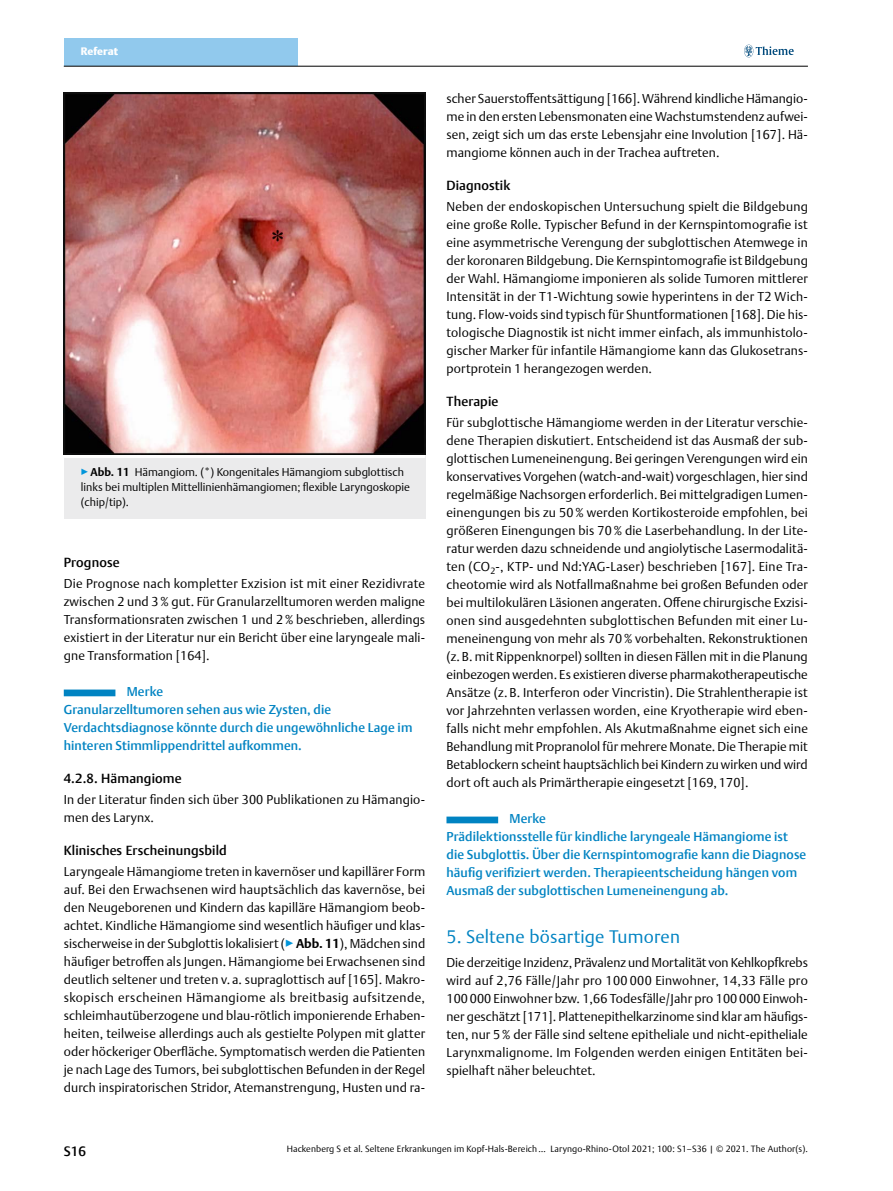
<style>
.page{position:relative;width:893px;height:1191px;background:#fff}
.page>*{position:absolute;margin:0;border:0;box-sizing:border-box;transform-origin:0 0}
.t1{font:300 18px "Thieme Argo 2011";letter-spacing:.01em;color:#0083c2}
.t2{font:500 13.5px "Thieme Argo 2011";color:#000}
.t3{font:500 13.2px "Thieme Argo 2011";letter-spacing:.01em;color:#000}
.t4{font:300 12.75px/18px "Thieme Argo 2011";letter-spacing:.01em;color:#000;text-align:justify}
.t5{font:500 12.75px/18px "Thieme Argo 2011";letter-spacing:.01em;color:#0083c2}
.t6{font:300 11.25px/15px "Thieme Argo 2011";color:#000}
.t7{font:900 10.8px "Thieme Argo 2011";letter-spacing:.005em;color:#fff}
.t8{font:300 9px "Thieme Argo 2011";letter-spacing:.01em;color:#000}
.s1{color:#0095da}
.s2{font-weight:700}
</style>
<div class="page">
<div style="left:64px;top:38px;width:234px;height:28px;background:#91c9ed"></div>
<svg style="left:744px;top:45px;width:50px;height:12px"></svg>
<hr style="left:64px;top:66px;width:744px;height:1px;background:#000">
<div style="left:64px;top:689px;width:51px;height:7px;background:#0083c2"></div>
<div style="left:446px;top:816px;width:52px;height:7px;background:#0083c2"></div>
<div style="left:64px;top:454px;width:361px;height:65px;background:#ebebec"></div>
<svg style="left:64px;top:454px;width:361px;height:4px"></svg>
<img style="left:64px;top:92px;width:361px;height:362px">
<p class="t7" style="left:81px;top:44px;width:39px">Referat</p>
<p class="t6" style="left:81px;top:464px;width:331px"><span class="s1">▶</span><span class="s2">Abb. 11</span> Hämangiom. (*) Kongenitales Hämangiom subglottisch links bei multiplen Mittellinienhämangiomen; flexible Laryngoskopie (chip/tip).</p>
<p class="t3" style="left:64px;top:554px;width:57px">Prognose</p>
<p class="t4" style="left:64px;top:574px;width:363px">Die Prognose nach kompletter Exzision ist mit einer Rezidivrate zwischen 2 und 3% gut. Für Granularzelltumoren werden maligne Transformationsraten zwischen 1 und 2% beschrieben, allerdings existiert in der Literatur nur ein Bericht über eine laryngeale mali&shy;gne Transformation [164].</p>
<p class="t5" style="left:64px;top:682px;width:350px;text-indent:63px">Merke<br>Granularzelltumoren sehen aus wie Zysten, die Verdachtsdiagnose könnte durch die ungewöhnliche Lage im hinteren Stimmlippendrittel aufkommen.</p>
<p class="t3" style="left:64px;top:770px;width:119px">4.2.8. Hämangiome</p>
<p class="t4" style="left:64px;top:790px;width:363px">In der Literatur finden sich über 300 Publikationen zu Hämangio&shy;men des Larynx.</p>
<p class="t3" style="left:64px;top:842px;width:164px">Klinisches Erscheinungsbild</p>
<p class="t4" style="left:64px;top:862px;width:363px">Laryngeale Hämangiome treten in kavernöser und kapillärer Form auf. Bei den Erwachsenen wird hauptsächlich das kavernöse, bei den Neugeborenen und Kindern das kapilläre Hämangiom beob&shy;achtet. Kindliche Hämangiome sind wesentlich häufiger und klas&shy;sischerweise in der Subglottis lokalisiert (<span class="s1">▶</span><span class="s2">Abb. 11</span>), Mädchen sind häufiger betroffen als Jungen. Hämangiome bei Erwachsenen sind deutlich seltener und treten v. a. supraglottisch auf [165]. Makro&shy;skopisch erscheinen Hämangiome als breitbasig aufsitzende, schleimhautüberzogene und blau-rötlich imponierende Erhaben&shy;heiten, teilweise allerdings auch als gestielte Polypen mit glatter oder höckeriger Oberfläche. Symptomatisch werden die Patienten je nach Lage des Tumors, bei subglottischen Befunden in der Regel durch inspiratorischen Stridor, Atemanstrengung, Husten und ra-</p>
<p class="t4" style="left:446px;top:89px;width:363px">scher Sauerstoffentsättigung [166]. Während kindliche Hämangio&shy;me in den ersten Lebensmonaten eine Wachstumstendenz aufwei&shy;sen, zeigt sich um das erste Lebensjahr eine Involution [167]. Hä&shy;mangiome können auch in der Trachea auftreten.</p>
<p class="t3" style="left:446px;top:177px;width:65px">Diagnostik</p>
<p class="t4" style="left:446px;top:197px;width:363px">Neben der endoskopischen Untersuchung spielt die Bildgebung eine große Rolle. Typischer Befund in der Kernspintomografie ist eine asymmetrische Verengung der subglottischen Atemwege in der koronaren Bildgebung. Die Kernspintomografie ist Bildgebung der Wahl. Hämangiome imponieren als solide Tumoren mittlerer Intensität in der T1-Wichtung sowie hyperintens in der T2 Wich&shy;tung. Flow-voids sind typisch für Shuntformationen [168]. Die his&shy;tologische Diagnostik ist nicht immer einfach, als immunhistolo&shy;gischer Marker für infantile Hämangiome kann das Glukosetrans&shy;portprotein 1 herangezogen werden.</p>
<p class="t3" style="left:446px;top:393px;width:53px">Therapie</p>
<p class="t4" style="left:446px;top:413px;width:363px">Für subglottische Hämangiome werden in der Literatur verschie&shy;dene Therapien diskutiert. Entscheidend ist das Ausmaß der sub&shy;glottischen Lumeneinengung. Bei geringen Verengungen wird ein konservatives Vorgehen (watch-and-wait) vorgeschlagen, hier sind regelmäßige Nachsorgen erforderlich. Bei mittelgradigen Lumen&shy;einengungen bis zu 50% werden Kortikosteroide empfohlen, bei größeren Einengungen bis 70% die Laserbehandlung. In der Lite&shy;ratur werden dazu schneidende und angiolytische Lasermodalitä&shy;ten (CO<sub>2</sub>-, KTP- und Nd:YAG-Laser) beschrieben [167]. Eine Tra&shy;cheotomie wird als Notfallmaßnahme bei großen Befunden oder bei multilokulären Läsionen angeraten. Offene chirurgische Exzisi&shy;onen sind ausgedehnten subglottischen Befunden mit einer Lu&shy;meneinengung von mehr als 70% vorbehalten. Rekonstruktionen (z. B. mit Rippenknorpel) sollten in diesen Fällen mit in die Planung einbezogen werden. Es existieren diverse pharmakotherapeutische Ansätze (z. B. Interferon oder Vincristin). Die Strahlentherapie ist vor Jahrzehnten verlassen worden, eine Kryotherapie wird eben&shy;falls nicht mehr empfohlen. Als Akutmaßnahme eignet sich eine Behandlung mit Propranolol für mehrere Monate. Die Therapie mit Betablockern scheint hauptsächlich bei Kindern zu wirken und wird dort oft auch als Primärtherapie eingesetzt [169, 170].</p>
<p class="t5" style="left:446px;top:809px;width:361px;text-indent:63px">Merke<br>Prädilektionsstelle für kindliche laryngeale Hämangiome ist die Subglottis. Über die Kernspintomografie kann die Diagnose häufig verifiziert werden. Therapieentscheidung hängen vom Ausmaß der subglottischen Lumeneinengung ab.</p>
<h1 class="t1" style="left:446px;top:925px;width:235px">5. Seltene bösartige Tumoren</h1>
<p class="t4" style="left:446px;top:953px;width:363px">Die derzeitige Inzidenz, Prävalenz und Mortalität von Kehlkopfkrebs wird auf 2,76 Fälle/Jahr pro 100 000 Einwohner, 14,33 Fälle pro 100 000 Einwohner bzw. 1,66 Todesfälle/Jahr pro 100 000 Einwoh&shy;ner geschätzt [171]. Plattenepithelkarzinome sind klar am häufigs&shy;ten, nur 5% der Fälle sind seltene epitheliale und nicht-epitheliale Larynxmalignome. Im Folgenden werden einigen Entitäten bei&shy;spielhaft näher beleuchtet.</p>
<p class="t2" style="left:64px;top:1142px;width:24px">S16</p>
<p class="t8" style="left:287px;top:1143px;width:522px">Hackenberg S et al. Seltene Erkrankungen im Kopf-Hals-Bereich … Laryngo-Rhino-Otol 2021; 100: S1–S36 | © 2021. The Author(s).</p>
</div>
